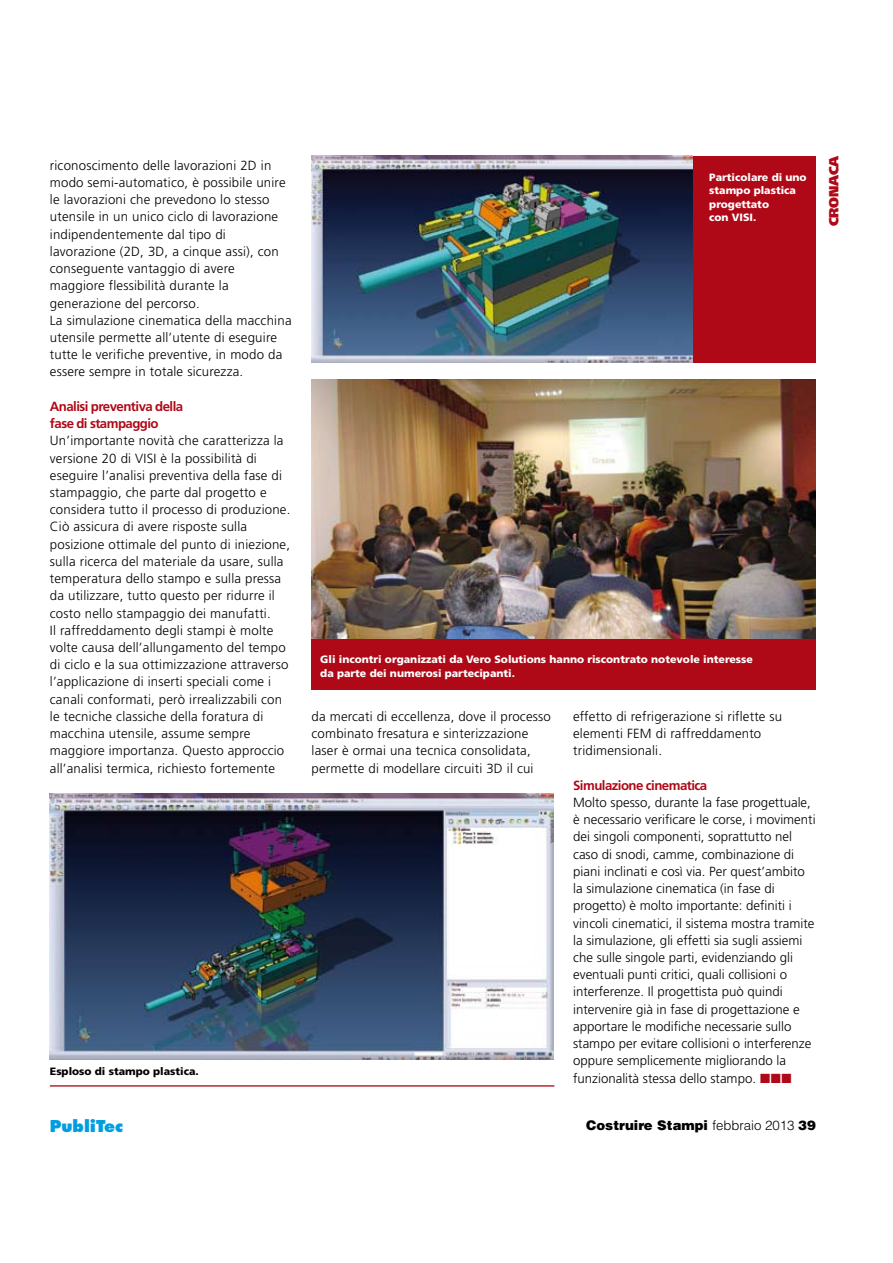
<style>
.page{position:relative;width:893px;height:1263px;background:#fff}
.page>*{position:absolute;margin:0;border:0;box-sizing:border-box;transform-origin:0 0}
.t1{font:800 15.9px "Futura";color:#009ee0}
.t2{font:300 13.2px/17.2px "Frutiger";letter-spacing:.015em;color:#000}
.t3{font:700 13.2px/17.2px "Frutiger";letter-spacing:-.04em;color:#af0917}
.t4{font:900 13.2px "Helvetica";color:#000}
.t5{font:900 13.2px "Frutiger";letter-spacing:-.015em;color:#af0917}
.t6{font:900 10.65px/13.2px "Frutiger";color:#fff}
.t7{font:900 10.65px "Frutiger";color:#000}
.s1{color:#af0917}
.s2{font-weight:300}
</style>
<div class="page">
<img style="left:49px;top:155px;width:767px;height:932px">
<p class="t2" style="left:50px;top:157px;width:243px">riconoscimento delle lavorazioni 2D in modo semi-automatico, è possibile unire le lavorazioni che prevedono lo stesso utensile in un unico ciclo di lavorazione indipendentemente dal tipo di lavorazione (2D, 3D, a cinque assi), con conseguente vantaggio di avere maggiore flessibilità durante la generazione del percorso.<br>La simulazione cinematica della macchina utensile permette all’utente di eseguire tutte le verifiche preventive, in modo da essere sempre in totale sicurezza.</p>
<p class="t3" style="left:50px;top:398px;width:135px">Analisi preventiva della fase di stampaggio</p>
<p class="t2" style="left:50px;top:432px;width:242px">Un’importante novità che caratterizza la versione 20 di VISI è la possibilità di eseguire l’analisi preventiva della fase di stampaggio, che parte dal progetto e considera tutto il processo di produzione.<br>Ciò assicura di avere risposte sulla posizione ottimale del punto di iniezione, sulla ricerca del materiale da usare, sulla temperatura dello stampo e sulla pressa da utilizzare, tutto questo per ridurre il costo nello stampaggio dei manufatti.<br>Il raffreddamento degli stampi è molte volte causa dell’allungamento del tempo di ciclo e la sua ottimizzazione attraverso l’applicazione di inserti speciali come i canali conformati, però irrealizzabili con le tecniche classiche della foratura di macchina utensile, assume sempre maggiore importanza. Questo approccio all’analisi termica, richiesto fortemente</p>
<p class="t7" style="left:50px;top:1065px;width:150px">Esploso di stampo plastica.</p>
<p class="t1" style="left:50px;top:1116px;width:75px">PubliTec</p>
<p class="t6" style="left:709px;top:171px;width:99px">Particolare di uno stampo plastica progettato<br>con VISI.</p>
<p class="t5" style="left:826px;top:226px;width:72px;rotate:-90deg">CRONACA</p>
<p class="t6" style="left:320px;top:653px;width:434px">Gli incontri organizzati da Vero Solutions hanno riscontrato notevole interesse da parte dei numerosi partecipanti.</p>
<p class="t2" style="left:312px;top:708px;width:241px">da mercati di eccellenza, dove il processo combinato fresatura e sinterizzazione laser è ormai una tecnica consolidata, permette di modellare circuiti 3D il cui</p>
<p class="t2" style="left:573px;top:708px;width:211px">effetto di refrigerazione si riflette su elementi FEM di raffreddamento tridimensionali.</p>
<p class="t3" style="left:573px;top:777px;width:136px">Simulazione cinematica</p>
<p class="t2" style="left:573px;top:794px;width:244px">Molto spesso, durante la fase progettuale, è necessario verificare le corse, i movimenti dei singoli componenti, soprattutto nel caso di snodi, camme, combinazione di piani inclinati e così via. Per quest’ambito la simulazione cinematica (in fase di progetto) è molto importante: definiti i vincoli cinematici, il sistema mostra tramite la simulazione, gli effetti sia sugli assiemi che sulle singole parti, evidenziando gli eventuali punti critici, quali collisioni o interferenze. Il progettista può quindi intervenire già in fase di progettazione e apportare le modifiche necessarie sullo stampo per evitare collisioni o interferenze oppure semplicemente migliorando la funzionalità stessa dello stampo. <span class="s1">■■■</span></p>
<p class="t4" style="left:586px;top:1116px;width:231px">Costruire Stampi <span class="s2">febbraio 2013</span> 39</p>
</div>
